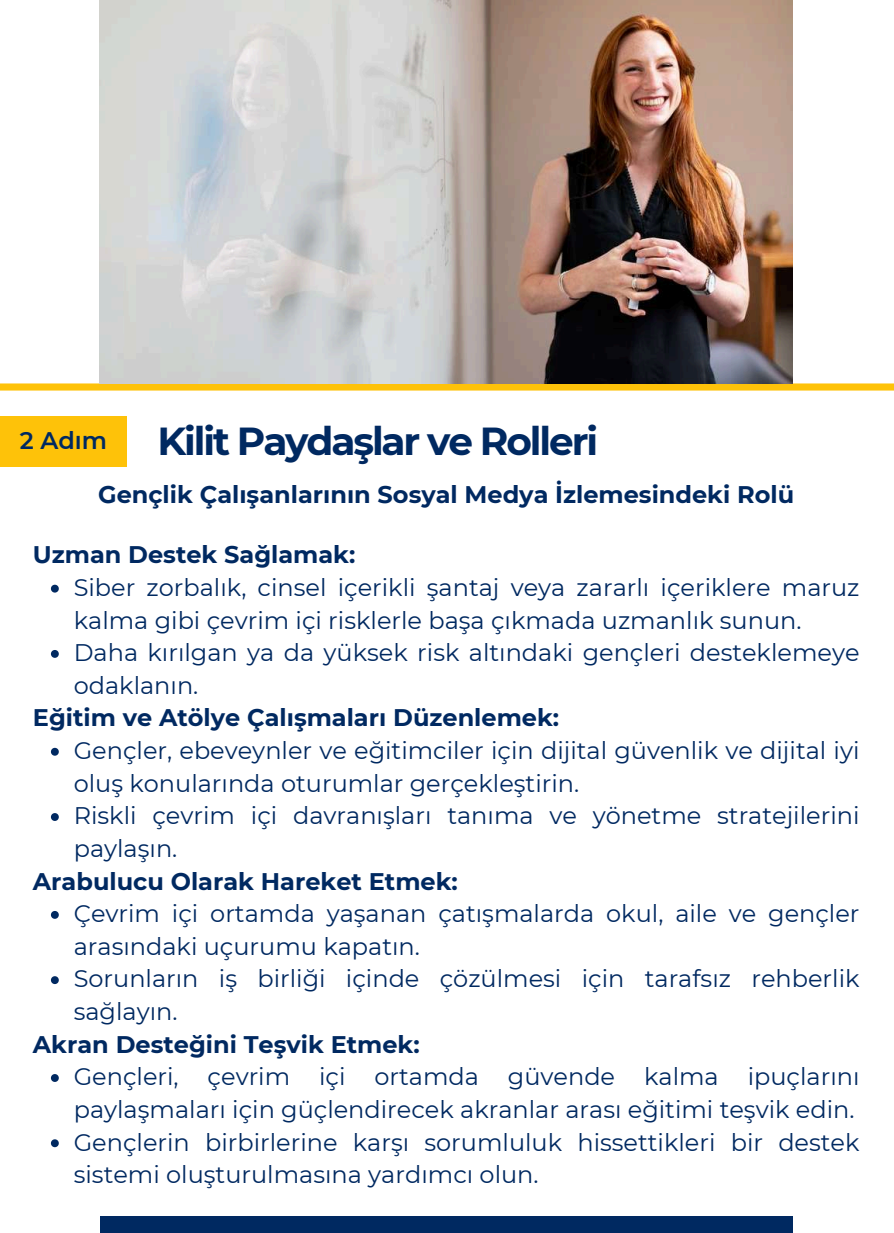
<style>
.page{position:relative;width:894px;height:1233px;background:#fff}
.page>*{position:absolute;margin:0;border:0;box-sizing:border-box;transform-origin:0 0}
.t1{font:700 39px "Montserrat";letter-spacing:-.055em;color:#002961}
.t2{font:24px/32.5px "Montserrat";color:#002961}
.t3{font:700 24px "Montserrat";color:#002961}
.t4{font:600 24px "Montserrat";color:#002961}
</style>
<div class="page">
<svg style="left:0;top:383px;width:893px;height:7px"></svg>
<div style="left:100px;top:1216px;width:692px;height:17px;background:#002961"></div>
<img style="left:100px;top:0;width:692px;height:383px">
<svg style="left:51px;top:585px;width:8px;height:8px"></svg>
<svg style="left:51px;top:650px;width:8px;height:8px"></svg>
<svg style="left:51px;top:748px;width:8px;height:8px"></svg>
<svg style="left:51px;top:813px;width:8px;height:8px"></svg>
<svg style="left:51px;top:911px;width:8px;height:8px"></svg>
<svg style="left:51px;top:976px;width:8px;height:8px"></svg>
<svg style="left:51px;top:1074px;width:8px;height:8px"></svg>
<svg style="left:51px;top:1139px;width:8px;height:8px"></svg>
<div style="left:0;top:416px;width:127px;height:51px;background:#fec209"></div>
<p class="t4" style="left:20px;top:426px;width:89px">2 Adım</p>
<h1 class="t1" style="left:157px;top:417px;width:442px">Kilit Paydaşlar ve Rolleri</h1>
<p class="t3" style="left:98px;top:480px;width:697px">Gençlik Çalışanlarının Sosyal Medya İzlemesindeki Rolü</p>
<p class="t3" style="left:33px;top:540px;width:324px">Uzman Destek Sağlamak:</p>
<p class="t2" style="left:74px;top:571px;width:787px">Siber zorbalık, cinsel içerikli şantaj veya zararlı içeriklere maruz kalma gibi çevrim içi risklerle başa çıkmada uzmanlık sunun.<br>Daha kırılgan ya da yüksek risk altındaki gençleri desteklemeye odaklanın.</p>
<p class="t3" style="left:33px;top:703px;width:527px">Eğitim ve Atölye Çalışmaları Düzenlemek:</p>
<p class="t2" style="left:74px;top:734px;width:787px">Gençler, ebeveynler ve eğitimciler için dijital güvenlik ve dijital iyi oluş konularında oturumlar gerçekleştirin.<br>Riskli çevrim içi davranışları tanıma ve yönetme stratejilerini paylaşın.</p>
<p class="t3" style="left:33px;top:866px;width:426px">Arabulucu Olarak Hareket Etmek:</p>
<p class="t2" style="left:74px;top:897px;width:787px">Çevrim içi ortamda yaşanan çatışmalarda okul, aile ve gençler arasındaki uçurumu kapatın.<br>Sorunların iş birliği içinde çözülmesi için tarafsız rehberlik sağlayın.</p>
<p class="t3" style="left:33px;top:1029px;width:388px">Akran Desteğini Teşvik Etmek:</p>
<p class="t2" style="left:74px;top:1060px;width:787px">Gençleri, çevrim içi ortamda güvende kalma ipuçlarını paylaşmaları için güçlendirecek akranlar arası eğitimi teşvik edin.<br>Gençlerin birbirlerine karşı sorumluluk hissettikleri bir destek sistemi oluşturulmasına yardımcı olun.</p>
</div>
